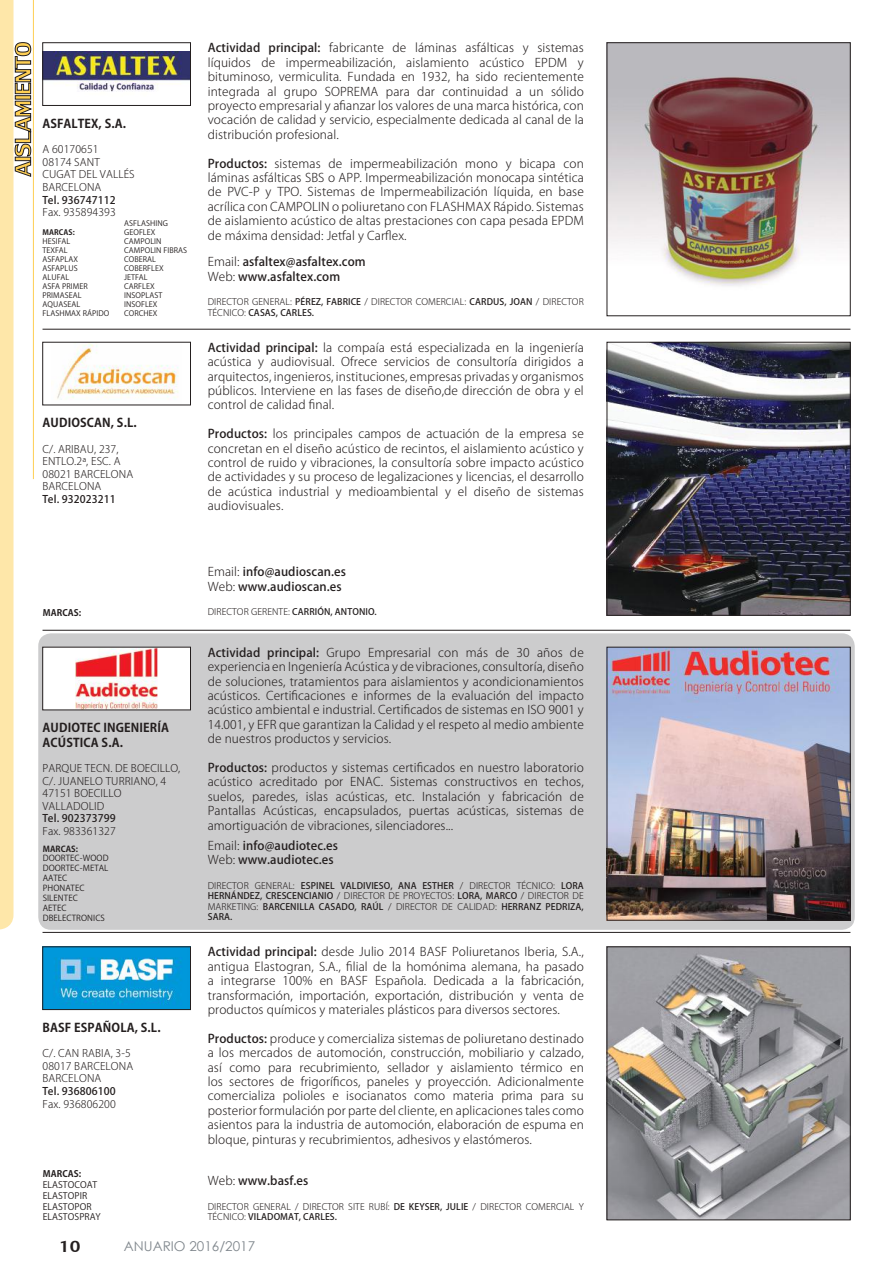
<style>
.page{position:relative;width:893px;height:1263px;background:#fff}
.page>*{position:absolute;margin:0;border:0;box-sizing:border-box;transform-origin:0 0}
.t1{font:24px "Lily UPC";color:#241f1f}
.t2{font:13.5px "Century Gothic";color:#80878d}
.t3{font:300 12px/14.4px "Koz Go Pro";letter-spacing:.01em;color:#241f1f;text-align:justify}
.t4{font:500 12px/14.4px "Koz Go Pro";letter-spacing:.01em;color:#241f1f}
.t5{font:700 12px/14.4px "Koz Go Pro";letter-spacing:.01em;color:#241f1f}
.t6{font:300 10.5px/12.6px "Koz Go Pro";letter-spacing:.01em;color:#241f1f}
.t7{font:500 10.5px "Koz Go Pro";letter-spacing:.01em;color:#241f1f}
.t8{font:300 9px/10.5px "Koz Go Pro";letter-spacing:.01em;color:#241f1f}
.t9{font:500 9px/10.5px "Koz Go Pro";letter-spacing:.01em;color:#241f1f;text-align:justify}
.t10{font:9px/10.8px "Koz Go Pro";letter-spacing:.01em;color:#241f1f}
.t11{font:700 9px "Koz Go Pro";letter-spacing:.01em;color:#241f1f}
.t12{font:8.25px/9.9px "Koz Go Pro";letter-spacing:.01em;color:#241f1f}
.t13{font:700 8.25px "Koz Go Pro";letter-spacing:.01em;color:#241f1f}
.t14{font:7.5px/9px "Koz Go Pro";letter-spacing:.01em;color:#241f1f}
.t15{font:700 7.5px "Koz Go Pro";letter-spacing:.01em;color:#241f1f}
.s1{font-weight:500}
.s2{font-weight:300}
</style>
<div class="page">
<hr style="left:43px;top:329px;width:807px;height:1px;background:#241f1f">
<img style="left:609px;top:344px;width:239px;height:269px">
<div style="left:607px;top:342px;width:243px;height:273px;border:1px solid #241f1f"></div>
<img style="left:57px;top:344px;width:122px;height:55px">
<img style="left:609px;top:45px;width:239px;height:241px">
<img style="left:45px;top:51px;width:144px;height:41px">
<div style="left:43px;top:43px;width:148px;height:63px;border:1px solid #241f1f"></div>
<hr style="left:43px;top:630px;width:807px;height:1px;background:#241f1f">
<hr style="left:43px;top:932px;width:807px;height:1px;background:#241f1f">
<div style="left:38px;top:633px;width:817px;height:297px;background:#cccccd;border-radius:13px"></div>
<img style="left:609px;top:649px;width:239px;height:269px">
<div style="left:607px;top:647px;width:243px;height:273px;border:1px solid #241f1f"></div>
<div style="left:43px;top:647px;width:147px;height:63px;background:#fff"></div>
<img style="left:76px;top:649px;width:81px;height:59px">
<img style="left:609px;top:949px;width:239px;height:269px">
<img style="left:45px;top:949px;width:144px;height:59px">
<div style="left:43px;top:947px;width:148px;height:63px;border:1px solid #241f1f"></div>
<svg style="left:0;top:0;width:31px;height:929px"></svg>
<hr style="left:33px;top:0;width:1px;height:479px;background:#fecf53">
<p class="t5" style="left:43px;top:117px;width:85px">ASFALTEX, S.A.</p>
<p class="t6" style="left:43px;top:143px;width:94px">A 60170651<br>08174 SANT<br>CUGAT DEL VALLÉS<br>BARCELONA</p>
<p class="t7" style="left:43px;top:193px;width:75px">Tel. 936747112</p>
<p class="t6" style="left:43px;top:206px;width:75px">Fax. 935894393</p>
<p class="t15" style="left:43px;top:227px;width:34px">MARCAS:</p>
<p class="t14" style="left:43px;top:237px;width:68px">HESIFAL<br>TEXFAL<br>ASFAPLAX<br>ASFAPLUS<br>ALUFAL<br>ASFA PRIMER<br>PRIMASEAL<br>AQUASEAL<br>FLASHMAX RÁPIDO</p>
<p class="t14" style="left:124px;top:219px;width:65px">ASFLASHING<br>GEOFLEX<br>CAMPOLIN<br>CAMPOLIN FIBRAS<br>COBERAL<br>COBERFLEX<br>JETFAL<br>CARFLEX<br>INSOPLAST<br>INSOFLEX<br>CORCHEX</p>
<p class="t5" style="left:43px;top:417px;width:96px">AUDIOSCAN, S.L.</p>
<p class="t6" style="left:43px;top:443px;width:92px">C/. ARIBAU, 237,<br>ENTLO.2ª, ESC. A<br>08021 BARCELONA<br>BARCELONA</p>
<p class="t7" style="left:43px;top:492px;width:75px">Tel. 932023211</p>
<p class="t3" style="left:208px;top:41px;width:378px"><span class="s1">Actividad principal:</span> fabricante de láminas asfálticas y sistemas líquidos de impermeabilización, aislamiento acústico EPDM y bituminoso, vermiculita. Fundada en 1932, ha sido recientemente integrada al grupo SOPREMA para dar continuidad a un sólido proyecto empresarial y afianzar los valores de una marca histórica, con vocación de calidad y servicio, especialmente dedicada al canal de la distribución profesional.</p>
<p class="t3" style="left:208px;top:156px;width:378px"><span class="s1">Productos:</span> sistemas de impermeabilización mono y bicapa con láminas asfálticas SBS o APP. Impermeabilización monocapa sintética de PVC-P y TPO. Sistemas de Impermeabilización líquida, en base acrílica con CAMPOLIN o poliuretano con FLASHMAX Rápido. Sistemas de aislamiento acústico de altas prestaciones con capa pesada EPDM de máxima densidad: Jetfal y Carflex.</p>
<p class="t4" style="left:208px;top:255px;width:160px"><span class="s2">Email:</span> asfaltex@asfaltex.com<br><span class="s2">Web:</span> www.asfaltex.com</p>
<p class="t8" style="left:208px;top:297px;width:378px">DIRECTOR GENERAL: <span class="s1">PÉREZ, FABRICE</span> / DIRECTOR COMERCIAL: <span class="s1">CARDUS, JOAN</span> / DIRECTOR<br>TÉCNICO: <span class="s1">CASAS, CARLES.</span></p>
<p class="t3" style="left:208px;top:340px;width:378px"><span class="s1">Actividad principal:</span> la compaía está especializada en la ingeniería acústica y audiovisual. Ofrece servicios de consultoría dirigidos a arquitectos, ingenieros, instituciones, empresas privadas y organismos públicos. Interviene en las fases de diseño,de dirección de obra y el control de calidad final.</p>
<p class="t3" style="left:208px;top:427px;width:378px"><span class="s1">Productos:</span> los principales campos de actuación de la empresa se concretan en el diseño acústico de recintos, el aislamiento acústico y control de ruido y vibraciones, la consultoría sobre impacto acústico de actividades y su proceso de legalizaciones y licencias, el desarrollo de acústica industrial y medioambiental y el diseño de sistemas audiovisuales.</p>
<p class="t4" style="left:208px;top:565px;width:140px"><span class="s2">Email:</span> info@audioscan.es<br><span class="s2">Web:</span> www.audioscan.es</p>
<p class="t11" style="left:43px;top:607px;width:40px">MARCAS:</p>
<p class="t8" style="left:208px;top:607px;width:171px">DIRECTOR GERENTE: <span class="s1">CARRIÓN, ANTONIO.</span></p>
<p class="t5" style="left:43px;top:721px;width:128px">AUDIOTEC INGENIERÍA<br>ACÚSTICA S.A.</p>
<p class="t6" style="left:43px;top:762px;width:139px">PARQUE TECN. DE BOECILLO,<br>C/. JUANELO TURRIANO, 4<br>47151 BOECILLO<br>VALLADOLID</p>
<p class="t7" style="left:43px;top:812px;width:75px">Tel. 902373799</p>
<p class="t6" style="left:43px;top:825px;width:75px">Fax. 983361327</p>
<p class="t13" style="left:43px;top:843px;width:37px">MARCAS:</p>
<p class="t12" style="left:43px;top:854px;width:67px">DOORTEC-WOOD<br>DOORTEC-METAL<br>AATEC<br>PHONATEC<br>SILENTEC<br>AETEC<br>DBELECTRONICS</p>
<p class="t5" style="left:43px;top:1021px;width:120px">BASF ESPAÑOLA, S.L.</p>
<p class="t6" style="left:43px;top:1047px;width:92px">C/. CAN RABIA, 3-5<br>08017 BARCELONA<br>BARCELONA</p>
<p class="t7" style="left:43px;top:1084px;width:75px">Tel. 936806100</p>
<p class="t6" style="left:43px;top:1097px;width:75px">Fax. 936806200</p>
<p class="t11" style="left:43px;top:1168px;width:40px">MARCAS:</p>
<p class="t10" style="left:43px;top:1179px;width:60px">ELASTOCOAT<br>ELASTOPIR<br>ELASTOPOR<br>ELASTOSPRAY</p>
<p class="t3" style="left:208px;top:645px;width:378px"><span class="s1">Actividad principal:</span> Grupo Empresarial con más de 30 años de experiencia en Ingeniería Acústica y de vibraciones, consultoría, diseño de soluciones, tratamientos para aislamientos y acondicionamientos acústicos. Certificaciones e informes de la evaluación del impacto acústico ambiental e industrial. Certificados de sistemas en ISO 9001 y 14.001, y EFR que garantizan la Calidad y el respeto al medio ambiente de nuestros productos y servicios.</p>
<p class="t3" style="left:208px;top:760px;width:378px"><span class="s1">Productos:</span> productos y sistemas certificados en nuestro laboratorio acústico acreditado por ENAC. Sistemas constructivos en techos, suelos, paredes, islas acústicas, etc. Instalación y fabricación de Pantallas Acústicas, encapsulados, puertas acústicas, sistemas de amortiguación de vibraciones, silenciadores...</p>
<p class="t4" style="left:208px;top:839px;width:132px"><span class="s2">Email:</span> info@audiotec.es<br><span class="s2">Web:</span> www.audiotec.es</p>
<p class="t9" style="left:208px;top:881px;width:378px"><span class="s2">DIRECTOR GENERAL:</span> ESPINEL VALDIVIESO, ANA ESTHER <span class="s2">/ DIRECTOR TÉCNICO:</span> LORA HERNÁNDEZ, CRESCENCIANIO <span class="s2">/ DIRECTOR DE PROYECTOS:</span> LORA, MARCO <span class="s2">/ DIRECTOR DE MARKETING:</span> BARCENILLA CASADO, RAÚL <span class="s2">/ DIRECTOR DE CALIDAD:</span> HERRANZ PEDRIZA, SARA.</p>
<p class="t3" style="left:208px;top:945px;width:378px"><span class="s1">Actividad principal:</span> desde Julio 2014 BASF Poliuretanos Iberia, S.A., antigua Elastogran, S.A., filial de la homónima alemana, ha pasado a integrarse 100% en BASF Española. Dedicada a la fabricación, transformación, importación, exportación, distribución y venta de productos químicos y materiales plásticos para diversos sectores.</p>
<p class="t3" style="left:208px;top:1031px;width:378px"><span class="s1">Productos:</span> produce y comercializa sistemas de poliuretano destinado a los mercados de automoción, construcción, mobiliario y calzado, así como para recubrimiento, sellador y aislamiento térmico en los sectores de frigoríficos, paneles y proyección. Adicionalmente comercializa polioles e isocianatos como materia prima para su posterior formulación por parte del cliente, en aplicaciones tales como asientos para la industria de automoción, elaboración de espuma en bloque, pinturas y recubrimientos, adhesivos y elastómeros.</p>
<p class="t4" style="left:208px;top:1174px;width:102px"><span class="s2">Web:</span> www.basf.es</p>
<p class="t8" style="left:208px;top:1201px;width:378px">DIRECTOR GENERAL / DIRECTOR SITE RUBÍ: <span class="s1">DE KEYSER, JULIE</span> / DIRECTOR COMERCIAL Y<br>TÉCNICO: <span class="s1">VILADOMAT, CARLES.</span></p>
<h1 class="t1" style="left:59px;top:1232px;width:23px">10</h1>
<p class="t2" style="left:124px;top:1236px;width:133px">ANUARIO 2016/2017</p>
</div>
